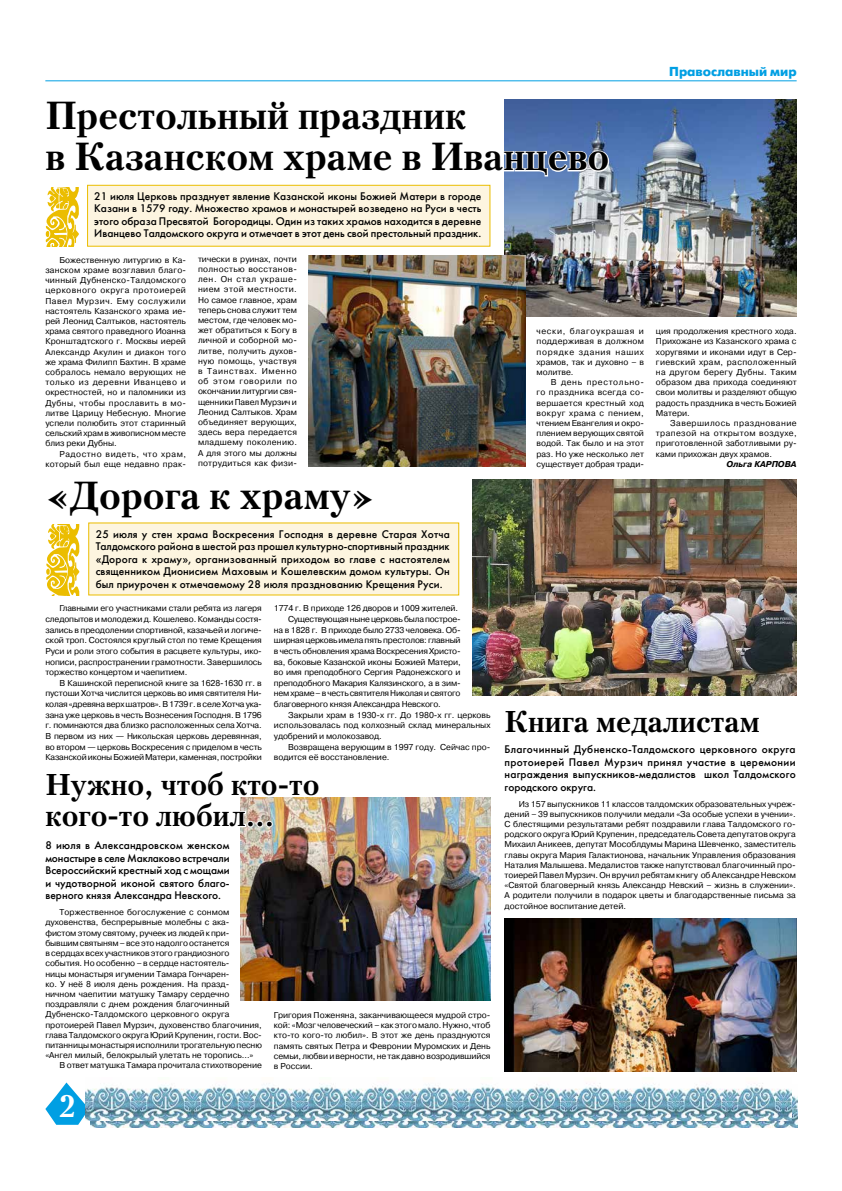
<style>
.page{position:relative;width:842px;height:1191px;background:#fff}
.page>*{position:absolute;margin:0;border:0;box-sizing:border-box;transform-origin:0 0}
.t1{font:700 39px/41px "Petersburg C";color:#000}
.t2{font:700 31px "Petersburg C";color:#fff}
.t3{font:700 30px/31.5px "Petersburg C";color:#000}
.t4{font:700 13px "Futuris C";color:#009fe3}
.t5{font:11px/12.5px "Futuris C";color:#000;text-align:justify}
.t6{font:8.5px/10.2px "Pragmatica C";color:#000;text-align:justify}
.t7{font:8.5px "Pragmatica C";letter-spacing:-.02em;color:#000}
.t8{font:8.5px "Pragmatica C";letter-spacing:-.025em;color:#000}
.t9{font:8.5px/10.2px "Pragmatica C";letter-spacing:.025em;color:#000;text-align:right}
.t10{font:italic 700 8.5px "Pragmatica C";color:#000}
</style>
<div class="page">
<hr style="left:45px;top:80px;width:752px;height:1px;background:#009fe3">
<svg style="left:45px;top:1082px;width:44px;height:42px"></svg>
<img style="left:91px;top:1096px;width:706px;height:31px">
<img style="left:85px;top:1082px;width:707px;height:38px">
<div style="left:88px;top:522px;width:371px;height:73px;background:#fdf5e0"></div>
<svg style="left:46px;top:525px;width:33px;height:70px"></svg>
<div style="left:87px;top:185px;width:403px;height:62px;background:#fdf5e0;border:1px solid #ebbd00"></div>
<svg style="left:45px;top:187px;width:34px;height:60px"></svg>
<img style="left:505px;top:99px;width:292px;height:217px">
<img style="left:308px;top:255px;width:217px;height:212px">
<img style="left:241px;top:797px;width:249px;height:203px">
<img style="left:505px;top:918px;width:292px;height:153px">
<svg style="left:504px;top:100px;width:106px;height:81px;background:#6a85b5"></svg>
<img style="left:240px;top:797px;width:39px;height:72px">
<img style="left:472px;top:479px;width:325px;height:216px">
<h1 class="t1" style="left:45px;top:94px;width:566px">Престольный праздник<br>в Казанском храме в Иванцево</h1>
<p class="t5" style="left:94px;top:190px;width:388px">21 июля Церковь празднует явление Казанской иконы Божией Матери в городе Казани в 1579 году. Множество храмов и монастырей возведено на Руси в честь этого образа Пресвятой Богородицы. Один из таких храмов находится в деревне Иванцево Талдомского округа и отмечает в этот день свой престольный праздник.</p>
<p class="t6" style="left:45px;top:255px;width:142px;text-indent:14px">Божественную литургию в Ка&shy;занском храме возглавил благо&shy;чинный Дубненско-Талдомского церковного округа протоиерей Павел Мурзич. Ему сослужили настоятель Казанского храма ие&shy;рей Леонид Салтыков, настоятель храма святого праведного Иоанна Кронштадтского г. Москвы иерей Александр Акулин и диакон того же храма Филипп Бахтин. В храме собралось немало верующих не только из деревни Иванцево и окрестностей, но и паломники из Дубны, чтобы прославить в мо&shy;литве Царицу Небесную. Многие успели полюбить этот старинный сельский храм в живописном месте близ реки Дубны.</p>
<p class="t9" style="left:45px;top:449px;width:142px">Радостно видеть, что храм, который был еще недавно прак-</p>
<p class="t6" style="left:198px;top:254px;width:100px">тически в руинах, почти полностью восстанов&shy;лен. Он стал украше&shy;нием этой местности.<br>Но самое главное, храм теперь снова служит тем местом, где человек мо&shy;жет обратиться к Богу в личной и соборной мо&shy;литве, получить духов&shy;ную помощь, участвуя в Таинствах. Именно об этом говорили по окончании литургии свя&shy;щенники Павел Мурзич и Леонид Салтыков. Храм объединяет верующих, здесь вера передается младшему поколению.<br>А для этого мы должны потрудиться как физи-</p>
<h1 class="t1" style="left:45px;top:474px;width:331px">«Дорога к храму»</h1>
<p class="t5" style="left:96px;top:527px;width:356px">25 июля у стен храма Воскресения Господня в деревне Старая Хотча Талдомского района в шестой раз прошел культурно-спортивный праздник «Дорога к храму», организованный приходом во главе с настоятелем священником Дионисием Маховым и Кошелевским домом культуры. Он был приурочен к отмечаемому 28 июля празднованию Крещения Руси.</p>
<p class="t6" style="left:536px;top:326px;width:109px">чески, благоукрашая и поддерживая в должном порядке здания наших храмов, так и духовно – в молитве.</p>
<p class="t6" style="left:536px;top:377px;width:109px;text-indent:14px">В день престольно&shy;го праздника всегда со&shy;вершается крестный ход вокруг храма с пением, чтением Евангелия и окро&shy;плением верующих святой водой. Так было и на этот раз. Но уже несколько лет существует добрая тради-</p>
<h3 class="t4" style="left:669px;top:64px;width:129px">Православный мир</h3>
<p class="t6" style="left:656px;top:326px;width:142px">ция продолжения крестного хода.<br>Прихожане из Казанского храма с хоругвями и иконами идут в Сер&shy;гиевский храм, расположенный на другом берегу Дубны. Таким образом два прихода соединяют свои молитвы и разделяют общую радость праздника в честь Божией Матери.</p>
<p class="t6" style="left:656px;top:418px;width:142px;text-indent:14px">Завершилось празднование трапезой на открытом воздухе, приготовленной заботливыми ру&shy;ками прихожан двух храмов.</p>
<p class="t10" style="left:726px;top:459px;width:72px">Ольга КАРПОВА</p>
<p class="t6" style="left:45px;top:603px;width:218px;line-height:10.6px;text-indent:14px">Главными его участниками стали ребята из лагеря следопытов и молодежи д. Кошелево. Команды состя&shy;зались в преодолении спортивной, казачьей и логиче&shy;ской троп. Состоялся круглый стол по теме Крещения Руси и роли этого события в расцвете культуры, ико&shy;нописи, распространении грамотности. Завершилось торжество концертом и чаепитием.</p>
<p class="t6" style="left:45px;top:677px;width:218px;line-height:10.6px;text-indent:14px">В Кашинской переписной книге за 1628-1630 гг. в пустоши Хотча числится церковь во имя святителя Ни&shy;колая «древяна верх шатров». В 1739 г. в селе Хотча ука&shy;зана уже церковь в честь Вознесения Господня. В 1796 г. поминаются два близко расположенных села Хотча.<br>В первом из них — Никольская церковь деревянная, во втором — церковь Воскресения с приделом в честь Казанской иконы Божией Матери, каменная, постройки</p>
<p class="t6" style="left:274px;top:603px;width:186px">1774 г. В приходе 126 дворов и 1009 жителей.</p>
<p class="t8" style="left:288px;top:614px;width:174px">Существующая ныне церковь была построе-</p>
<p class="t7" style="left:274px;top:625px;width:188px">на в 1828 г. В приходе было 2733 человека. Об-</p>
<p class="t7" style="left:274px;top:635px;width:188px">ширная церковь имела пять престолов: главный</p>
<p class="t7" style="left:274px;top:646px;width:188px">в честь обновления храма Воскресения Христо-</p>
<p class="t7" style="left:274px;top:657px;width:188px">ва, боковые Казанской иконы Божией Матери,</p>
<p class="t6" style="left:274px;top:667px;width:188px">во имя преподобного Сергия Радонежского и</p>
<p class="t7" style="left:274px;top:678px;width:188px">преподобного Макария Калязинского, а в зим-</p>
<p class="t8" style="left:274px;top:689px;width:188px">нем храме – в честь святителя Николая и святого</p>
<p class="t7" style="left:274px;top:699px;width:168px">благоверного князя Александра Невского.</p>
<p class="t6" style="left:288px;top:710px;width:204px">Закрыли храм в 1930-х гг. До 1980-х гг. церковь</p>
<p class="t6" style="left:274px;top:720px;width:218px">использовалась под колхозный склад минеральных</p>
<p class="t6" style="left:274px;top:731px;width:109px">удобрений и молокозавод.</p>
<p class="t6" style="left:288px;top:741px;width:204px">Возвращена верующим в 1997 году. Сейчас про-</p>
<p class="t6" style="left:274px;top:752px;width:117px">водится её восстановление.</p>
<h3 class="t3" style="left:45px;top:767px;width:276px">Нужно, чтоб кто-то кого-то любил…</h3>
<p class="t5" style="left:45px;top:839px;width:186px">8 июля в Александровском женском монастыре в селе Маклаково встречали Всероссийский крестный ход с мощами и чудотворной иконой святого благо&shy;верного князя Александра Невского.</p>
<p class="t6" style="left:60px;top:907px;width:171px">Торжественное богослужение с сонмом</p>
<p class="t6" style="left:45px;top:917px;width:186px">духовенства, беспрерывные молебны с ака-</p>
<p class="t6" style="left:45px;top:927px;width:186px">фистом этому святому, ручеек из людей к при-</p>
<p class="t6" style="left:45px;top:938px;width:186px">бывшим святыням – все это надолго останется</p>
<p class="t6" style="left:45px;top:948px;width:186px">в сердцах всех участников этого грандиозного</p>
<p class="t6" style="left:45px;top:958px;width:186px">события. Но особенно – в сердце настоятель-</p>
<p class="t6" style="left:45px;top:968px;width:186px">ницы монастыря игумении Тамара Гончарен-</p>
<p class="t6" style="left:45px;top:978px;width:186px">ко. У неё 8 июля день рождения. На празд-</p>
<p class="t6" style="left:45px;top:989px;width:186px">ничном чаепитии матушку Тамару сердечно</p>
<p class="t6" style="left:45px;top:999px;width:186px">поздравляли с днем рождения благочинный</p>
<p class="t6" style="left:45px;top:1009px;width:186px">Дубненско-Талдомского церковного округа</p>
<p class="t6" style="left:45px;top:1019px;width:218px">протоиерей Павел Мурзич, духовенство благочиния,</p>
<p class="t6" style="left:45px;top:1029px;width:218px">глава Талдомского округа Юрий Крупенин, гости. Вос-</p>
<p class="t6" style="left:45px;top:1040px;width:218px">питанницы монастыря исполнили трогательную песню</p>
<p class="t6" style="left:45px;top:1050px;width:210px">«Ангел милый, белокрылый улетать не торопись…»</p>
<p class="t6" style="left:60px;top:1060px;width:204px">В ответ матушка Тамара прочитала стихотворение</p>
<h2 class="t2" style="left:59px;top:1087px;width:18px">2</h2>
<p class="t6" style="left:274px;top:1010px;width:218px">Григория Поженяна, заканчивающееся мудрой стро&shy;кой: «Мозг человеческий – как этого мало. Нужно, чтоб кто-то кого-то любил». В этот же день празднуются память святых Петра и Февронии Муромских и День семьи, любви и верности, не так давно возродившийся в России.</p>
<h3 class="t3" style="left:505px;top:705px;width:257px">Книга медалистам</h3>
<p class="t5" style="left:505px;top:743px;width:293px">Благочинный Дубненско-Талдомского церковного округа протоиерей Павел Мурзич принял участие в церемонии награждения выпускников-медалистов школ Талдомского городского округа.</p>
<p class="t6" style="left:505px;top:798px;width:293px;text-indent:14px">Из 157 выпускников 11 классов талдомских образовательных учреж&shy;дений – 39 выпускников получили медали «За особые успехи в учении».<br>С блестящими результатами ребят поздравили глава Талдомского го&shy;родского округа Юрий Крупенин, председатель Совета депутатов округа Михаил Аникеев, депутат Мособлдумы Марина Шевченко, заместитель главы округа Мария Галактионова, начальник Управления образования Наталия Малышева. Медалистов также напутствовал благочинный про&shy;тоиерей Павел Мурзич. Он вручил ребятам книгу об Александре Невском «Святой благоверный князь Александр Невский – жизнь в служении».<br>А родители получили в подарок цветы и благодарственные письма за достойное воспитание детей.</p>
</div>
